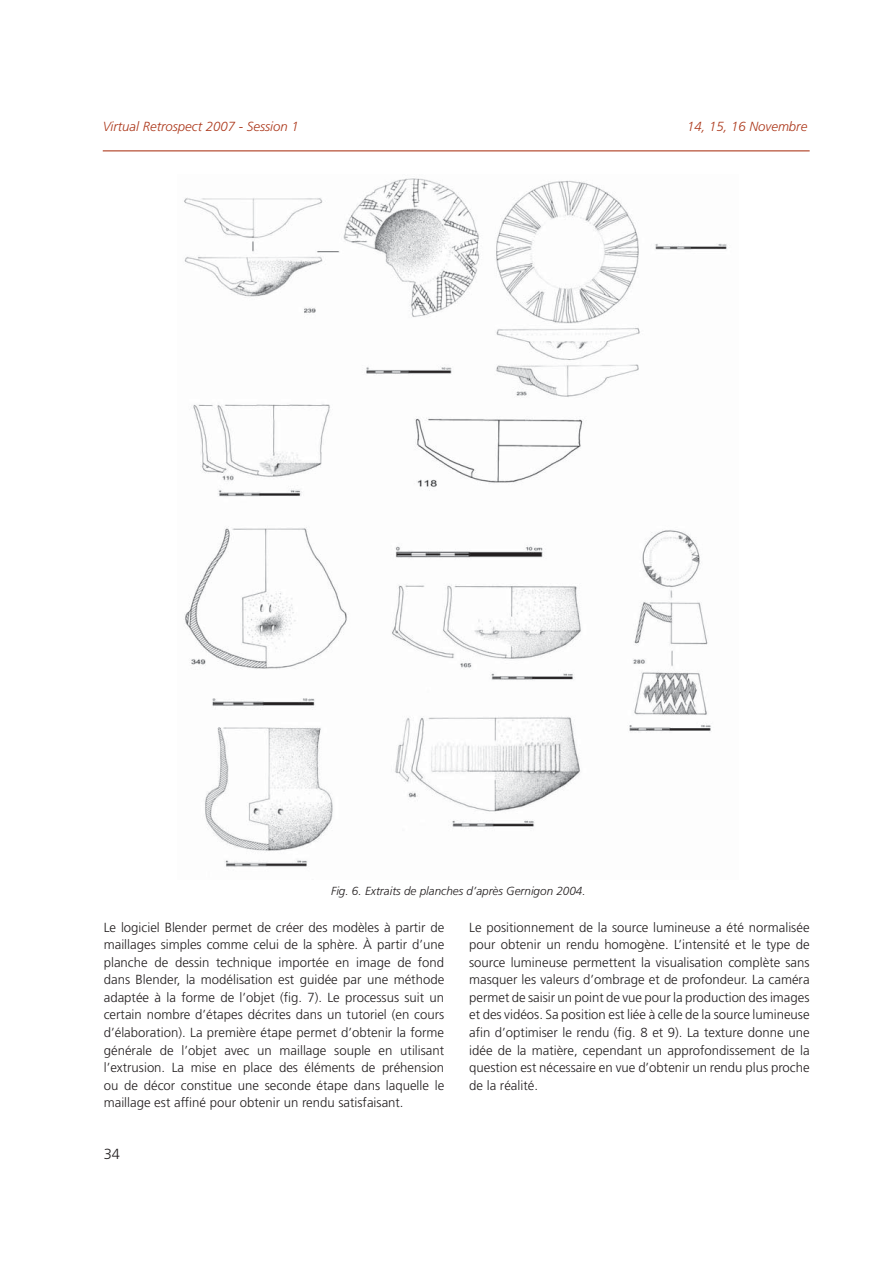
<style>
.page{position:relative;width:893px;height:1263px;background:#fff}
.page>*{position:absolute;margin:0;border:0;box-sizing:border-box;transform-origin:0 0}
.t1{font:300 14.7px "Frutiger";color:#231f20}
.t2{font:300 13.2px/17.5px "Frutiger";color:#231f20;text-align:justify}
.t3{font:italic 300 13.2px "Frutiger";color:#ac381b}
.t4{font:italic 300 11.7px "Frutiger";color:#231f20}
</style>
<div class="page">
<hr style="left:103px;top:150px;width:707px;height:1px;background:#ac381b">
<img style="left:184px;top:178px;width:543px;height:689px">
<p class="t3" style="left:103px;top:121px;width:198px">Virtual Retrospect 2007 - Session 1</p>
<p class="t3" style="left:687px;top:121px;width:122px">14, 15, 16 Novembre</p>
<p class="t4" style="left:331px;top:887px;width:256px">Fig. 6. Extraits de planches d’après Gernigon 2004.</p>
<p class="t2" style="left:104px;top:919px;width:342px">Le logiciel Blender permet de créer des modèles à partir de maillages simples comme celui de la sphère. À partir d’une planche de dessin technique importée en image de fond dans Blender, la modélisation est guidée par une méthode adaptée à la forme de l’objet (fig. 7). Le processus suit un certain nombre d’étapes décrites dans un tutoriel (en cours d’élaboration). La première étape permet d’obtenir la forme générale de l’objet avec un maillage souple en utilisant l’extrusion. La mise en place des éléments de préhension ou de décor constitue une seconde étape dans laquelle le maillage est affiné pour obtenir un rendu satisfaisant.</p>
<p class="t2" style="left:469px;top:919px;width:342px">Le positionnement de la source lumineuse a été normalisée pour obtenir un rendu homogène. L’intensité et le type de source lumineuse permettent la visualisation complète sans masquer les valeurs d’ombrage et de profondeur. La caméra permet de saisir un point de vue pour la production des images et des vidéos. Sa position est liée à celle de la source lumineuse afin d’optimiser le rendu (fig. 8 et 9). La texture donne une idée de la matière, cependant un approfondissement de la question est nécessaire en vue d’obtenir un rendu plus proche de la réalité.</p>
<p class="t1" style="left:104px;top:1148px;width:18px">34</p>
</div>
